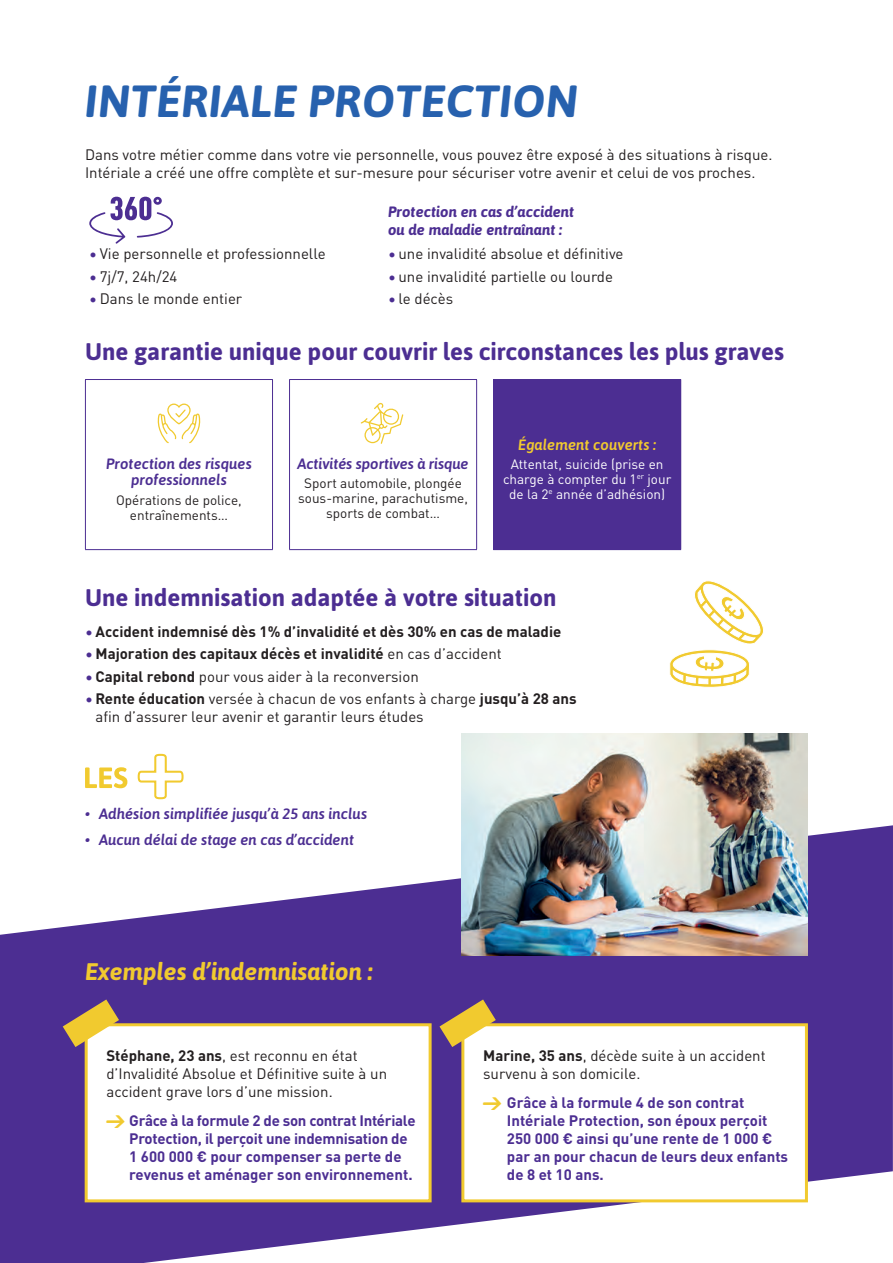
<style>
.page{position:relative;width:893px;height:1263px;background:#fff}
.page>*{position:absolute;margin:0;border:0;box-sizing:border-box;transform-origin:0 0}
.t1{font:italic 700 45px "Asap";letter-spacing:.01em;color:#2761ae}
.t2{font:700 24px "Asap";color:#4c2e92}
.t3{font:italic 700 24px "Asap";color:#f1ca2f}
.t4{font:15px/18px "DIN Pro";color:#231f20}
.t5{font:700 15px/18px "DIN Pro";color:#4c2e92}
.t6{font:italic 500 15px/16.5px "Asap";color:#4c2e92;text-align:center}
.t7{font:700 15px "DIN Pro";color:#231f20}
.t8{font:italic 700 15px/18px "Asap";color:#4c2e92}
.t9{font:italic 500 15px "Asap";color:#f1ca2f}
.t10{font:13.5px/15px "DIN Pro";color:#231f20;text-align:center}
.t11{font:13.5px/15px "DIN Pro";color:#fff;text-align:center}
.s1{color:#4c2e92}
.s2{font-weight:400;color:#4c2e92}
.s3{font-weight:400}
.s4{font-weight:700}
.s5{font-family:"Asap";font-style:italic;font-size:24px;color:#f1ca2f}
</style>
<div class="page">
<svg style="left:89px;top:197px;width:84px;height:47px"></svg>
<div style="left:494px;top:379px;width:187px;height:171px;background:#4c2e92"></div>
<hr style="left:85px;top:379px;width:188px;height:1px;background:#4c2e92">
<hr style="left:85px;top:380px;width:1px;height:169px;background:#4c2e92">
<hr style="left:272px;top:380px;width:1px;height:169px;background:#4c2e92">
<hr style="left:289px;top:379px;width:188px;height:1px;background:#4c2e92">
<hr style="left:289px;top:380px;width:1px;height:169px;background:#4c2e92">
<hr style="left:476px;top:380px;width:1px;height:169px;background:#4c2e92">
<hr style="left:493px;top:379px;width:188px;height:1px;background:#4c2e92">
<hr style="left:493px;top:380px;width:1px;height:169px;background:#4c2e92">
<hr style="left:85px;top:549px;width:188px;height:1px;background:#4c2e92">
<hr style="left:289px;top:549px;width:188px;height:1px;background:#4c2e92">
<hr style="left:493px;top:549px;width:188px;height:1px;background:#4c2e92">
<svg style="left:157px;top:404px;width:44px;height:39px"></svg>
<svg style="left:361px;top:403px;width:42px;height:41px"></svg>
<svg style="left:0;top:825px;width:893px;height:438px;fill:#4c2e92"></svg>
<div style="left:461px;top:1023px;width:347px;height:179px;background:#fff;border:3px solid #f1ca2f"></div>
<svg style="left:439px;top:999px;width:57px;height:48px"></svg>
<div style="left:85px;top:1023px;width:347px;height:179px;background:#fff;border:3px solid #f1ca2f"></div>
<svg style="left:63px;top:999px;width:56px;height:48px"></svg>
<svg style="left:137px;top:753px;width:47px;height:47px"></svg>
<svg style="left:85px;top:767px;width:42px;height:21px"></svg>
<img style="left:461px;top:733px;width:347px;height:223px">
<svg style="left:669px;top:580px;width:95px;height:108px"></svg>
<p class="t1" style="left:85px;top:71px;width:495px">INTÉRIALE PROTECTION</p>
<p class="t4" style="left:85px;top:144px;width:689px">Dans votre métier comme dans votre vie personnelle, vous pouvez être exposé à des situations à risque.<br>Intériale a créé une offre complète et sur-mesure pour sécuriser votre avenir et celui de vos proches.</p>
<p class="t8" style="left:388px;top:202px;width:188px">Protection en cas d’accident ou de maladie entraînant :</p>
<p class="t4" style="left:89px;top:244px;width:238px"><span class="s1">•</span> Vie personnelle et professionnelle</p>
<p class="t4" style="left:89px;top:266px;width:90px"><span class="s1">•</span> 7j/7, 24h/24</p>
<p class="t4" style="left:89px;top:288px;width:154px"><span class="s1">•</span> Dans le monde entier</p>
<p class="t4" style="left:388px;top:244px;width:237px"><span class="s1">•</span> une invalidité absolue et définitive</p>
<p class="t4" style="left:388px;top:266px;width:227px"><span class="s1">•</span> une invalidité partielle ou lourde</p>
<p class="t4" style="left:388px;top:288px;width:67px"><span class="s1">•</span> le décès</p>
<p class="t2" style="left:85px;top:336px;width:700px">Une garantie unique pour couvrir les circonstances les plus graves</p>
<p class="t6" style="left:106px;top:455px;width:147px">Protection des risques professionnels</p>
<p class="t10" style="left:116px;top:491px;width:127px">Opérations de police, entraînements…</p>
<p class="t6" style="left:297px;top:455px;width:173px">Activités sportives à risque</p>
<p class="t10" style="left:298px;top:475px;width:171px">Sport automobile, plongée sous-marine, parachutisme, sports de combat…</p>
<p class="t9" style="left:518px;top:434px;width:139px">Également couverts :</p>
<p class="t11" style="left:503px;top:456px;width:170px">Attentat, suicide (prise en charge à compter du 1<sup>er</sup> jour de la 2<sup>e</sup> année d’adhésion)</p>
<p class="t2" style="left:85px;top:582px;width:473px">Une indemnisation adaptée à votre situation</p>
<p class="t7" style="left:85px;top:620px;width:478px"><span class="s2">•</span> Accident indemnisé dès 1% d’invalidité et dès 30% en cas de maladie</p>
<p class="t7" style="left:85px;top:642px;width:418px"><span class="s2">•</span> Majoration des capitaux décès et invalidité <span class="s3">en cas d’accident</span></p>
<p class="t4" style="left:85px;top:666px;width:335px"><span class="s1">•</span> <span class="s4">Capital rebond</span> pour vous aider à la reconversion</p>
<p class="t4" style="left:96px;top:689px;width:482px;text-indent:-10px"><span class="s1">•</span> <span class="s4">Rente éducation</span> versée à chacun de vos enfants à charge <span class="s4">jusqu’à 28 ans </span>afin d’assurer leur avenir et garantir leurs études</p>
<p class="t6" style="left:85px;top:804px;width:284px">• Adhésion simplifiée jusqu’à 25 ans inclus</p>
<p class="t6" style="left:85px;top:831px;width:271px">• Aucun délai de stage en cas d’accident</p>
<p class="t3" style="left:85px;top:955px;width:289px">Exemples d’indemnisation :</p>
<p class="t4" style="left:106px;top:1045px;width:282px"><span class="s4">Stéphane, 23 ans</span>, est reconnu en état d’Invalidité Absolue et Définitive suite à un accident grave lors d’une mission.</p>
<p class="t5" style="left:129px;top:1111px;width:288px;text-indent:-23px"><span class="s5">→</span> Grâce à la formule 2 de son contrat Intériale Protection, il perçoit une indemnisation de 1 600 000 € pour compenser sa perte de revenus et aménager son environnement.</p>
<p class="t4" style="left:483px;top:1045px;width:284px"><span class="s4">Marine, 35 ans</span>, décède suite à un accident survenu à son domicile.</p>
<p class="t5" style="left:507px;top:1093px;width:283px;text-indent:-24px"><span class="s5">→</span> Grâce à la formule 4 de son contrat<br>Intériale Protection, son époux perçoit<br>250 000 € ainsi qu’une rente de 1 000 € par an pour chacun de leurs deux enfants de 8 et 10 ans.</p>
</div>
